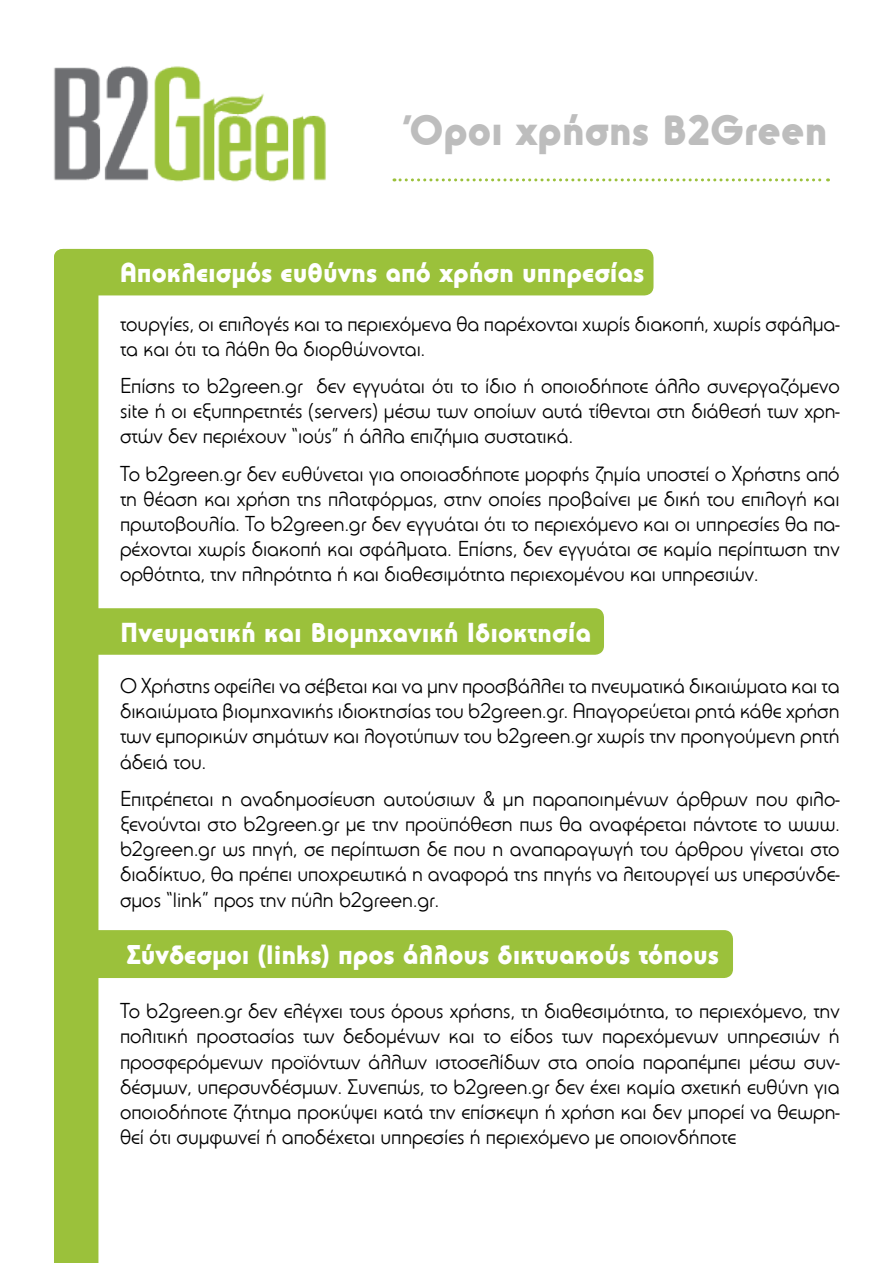
<style>
.page{position:relative;width:893px;height:1263px;background:#fff}
.page>*{position:absolute;margin:0;border:0;box-sizing:border-box;transform-origin:0 0}
.t1{font:900 42px "PF Universal";color:#bdbdbd}
.t2{font:900 27px "PF Universal";color:#fff}
.t3{font:21px/25.2px "PF Universal";color:#000;text-align:justify}
</style>
<div class="page">
<div style="left:54px;top:249px;width:44px;height:1014px;background:#9bc13b"></div>
<img style="left:54px;top:66px;width:272px;height:116px">
<svg style="left:394px;top:178px;width:434px;height:3px"></svg>
<div style="left:54px;top:249px;width:599px;height:46px;background:#9bc13b;border-radius:9px"></div>
<div style="left:54px;top:608px;width:550px;height:47px;background:#9bc13b;border-radius:9px"></div>
<div style="left:54px;top:930px;width:679px;height:48px;background:#9bc13b;border-radius:9px"></div>
<h1 class="t1" style="left:410px;top:104px;width:419px">Όροι χρήσης B2Green</h1>
<p class="t2" style="left:120px;top:256px;width:526px">Αποκλεισμός ευθύνης από χρήση υπηρεσίας</p>
<p class="t3" style="left:120px;top:310px;width:721px">τουργίες, οι επιλογές και τα περιεχόμενα θα παρέχονται χωρίς διακοπή, χωρίς σφάλμα&shy;τα και ότι τα λάθη θα διορθώνονται.</p>
<p class="t3" style="left:120px;top:373px;width:721px">Επίσης το b2green.gr δεν εγγυάται ότι το ίδιο ή οποιοδήποτε άλλο συνεργαζόμενο site ή οι εξυπηρετητές (servers) μέσω των οποίων αυτά τίθενται στη διάθεσή των χρη&shy;στών δεν περιέχουν “ιούς” ή άλλα επιζήμια συστατικά.</p>
<p class="t3" style="left:120px;top:460px;width:721px">Το b2green.gr δεν ευθύνεται για οποιασδήποτε μορφής ζημία υποστεί ο Χρήστης από τη θέαση και χρήση της πλατφόρμας, στην οποίες προβαίνει με δική του επιλογή και πρωτοβουλία. Το b2green.gr δεν εγγυάται ότι το περιεχόμενο και οι υπηρεσίες θα πα&shy;ρέχονται χωρίς διακοπή και σφάλματα. Επίσης, δεν εγγυάται σε καμία περίπτωση την ορθότητα, την πληρότητα ή και διαθεσιμότητα περιεχομένου και υπηρεσιών.</p>
<p class="t2" style="left:120px;top:615px;width:472px">Πνευματική και Βιομηχανική Ιδιοκτησία</p>
<p class="t3" style="left:120px;top:673px;width:721px">Ο Χρήστης οφείλει να σέβεται και να μην προσβάλλει τα πνευματικά δικαιώματα και τα δικαιώματα βιομηχανικής ιδιοκτησίας του b2green.gr. Απαγορεύεται ρητά κάθε χρήση των εμπορικών σημάτων και λογοτύπων του b2green.gr χωρίς την προηγούμενη ρητή άδειά του.</p>
<p class="t3" style="left:120px;top:786px;width:721px">Επιτρέπεται η αναδημοσίευση αυτούσιων &amp; μη παραποιημένων άρθρων που φιλο&shy;ξενούνται στο b2green.gr με την προϋπόθεση πως θα αναφέρεται πάντοτε το www. b2green.gr ως πηγή, σε περίπτωση δε που η αναπαραγωγή του άρθρου γίνεται στο διαδίκτυο, θα πρέπει υποχρεωτικά η αναφορά της πηγής να λειτουργεί ως υπερσύνδε&shy;σμος “link” προς την πύλη b2green.gr.</p>
<p class="t2" style="left:127px;top:938px;width:594px">Σύνδεσμοι (links) προς άλλους δικτυακούς τόπους</p>
<p class="t3" style="left:120px;top:998px;width:721px">Το b2green.gr δεν ελέγχει τους όρους χρήσης, τη διαθεσιμότητα, το περιεχόμενο, την πολιτική προστασίας των δεδομένων και το είδος των παρεχόμενων υπηρεσιών ή προσφερόμενων προϊόντων άλλων ιστοσελίδων στα οποία παραπέμπει μέσω συν&shy;δέσμων, υπερσυνδέσμων. Συνεπώς, το b2green.gr δεν έχει καμία σχετική ευθύνη για οποιοδήποτε ζήτημα προκύψει κατά την επίσκεψη ή χρήση και δεν μπορεί να θεωρη&shy;θεί ότι συμφωνεί ή αποδέχεται υπηρεσίες ή περιεχόμενο με οποιονδήποτε</p>
</div>
